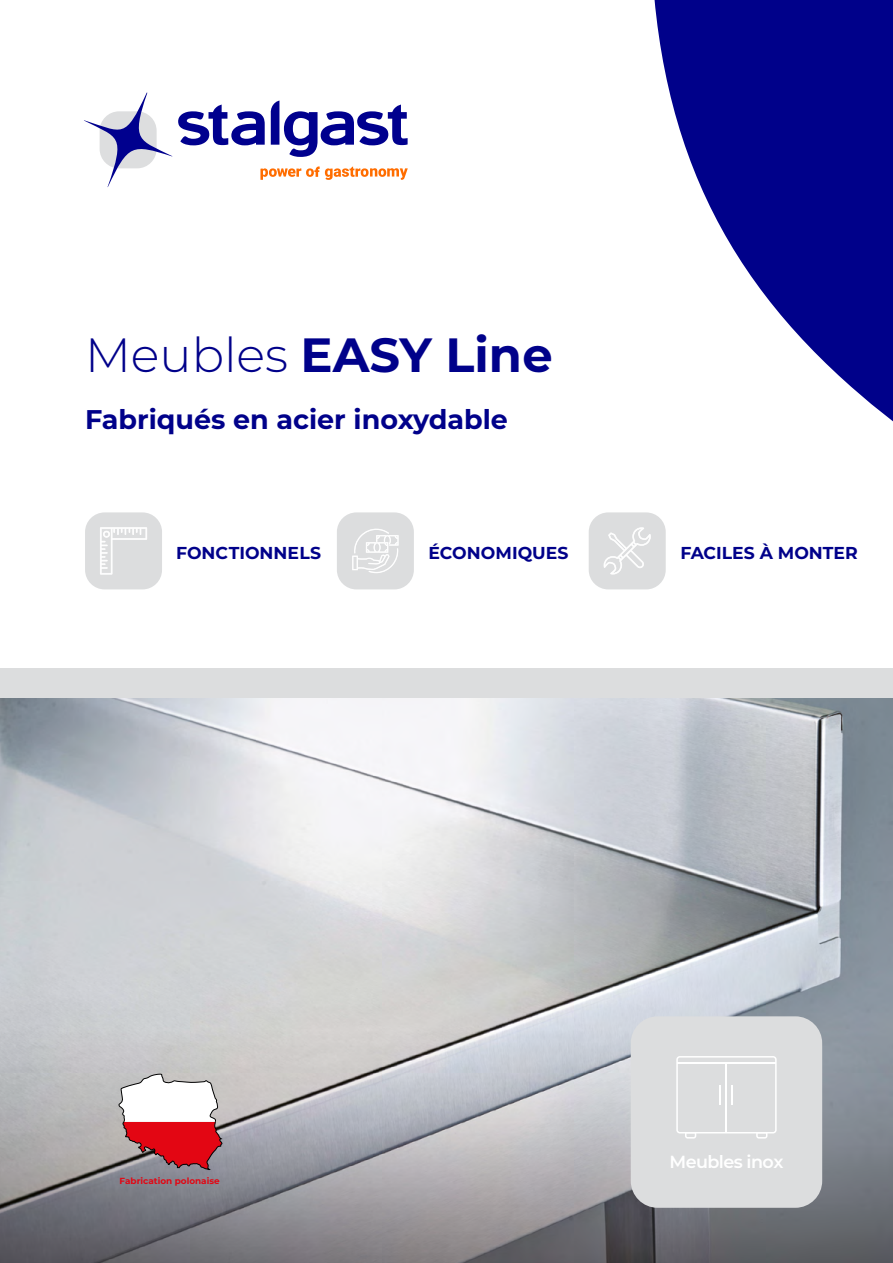
<style>
.page{position:relative;width:893px;height:1263px;background:#fff}
.page>*{position:absolute;margin:0;border:0;box-sizing:border-box;transform-origin:0 0}
.t1{font:700 48px "Montserrat";color:#00018a}
.t2{font:700 27px "Montserrat";color:#00018a}
.t3{font:600 17.55px "Montserrat";letter-spacing:-.03em;color:#fff}
.t4{font:700 17.25px "Montserrat";letter-spacing:.005em;color:#00018a}
.t5{font:700 8.85px "Montserrat";color:#e30613}
.s1{font-weight:300}
</style>
<div class="page">
<svg style="left:654px;top:0;width:239px;height:422px;fill:#00018a"></svg>
<svg style="left:178px;top:105px;width:87px;height:40px"></svg>
<svg style="left:271px;top:101px;width:137px;height:56px"></svg>
<svg style="left:84px;top:92px;width:88px;height:95px"></svg>
<svg style="left:260px;top:166px;width:148px;height:14px"></svg>
<div style="left:337px;top:512px;width:77px;height:77px;background:#dcddde;border-radius:20px"></div>
<svg style="left:352px;top:528px;width:47px;height:45px"></svg>
<div style="left:85px;top:512px;width:77px;height:77px;background:#dcddde;border-radius:20px"></div>
<svg style="left:100px;top:527px;width:47px;height:48px"></svg>
<div style="left:589px;top:512px;width:77px;height:77px;background:#dcddde;border-radius:20px"></div>
<svg style="left:604px;top:527px;width:47px;height:47px"></svg>
<img style="left:0;top:698px;width:893px;height:565px">
<div style="left:0;top:668px;width:893px;height:30px;background:#dcddde"></div>
<div style="left:631px;top:1016px;width:191px;height:192px;background:#dcddde;border-radius:27px"></div>
<svg style="left:676px;top:1056px;width:101px;height:82px"></svg>
<svg style="left:119px;top:1074px;width:103px;height:96px"></svg>
<h1 class="t1" style="left:85px;top:320px;width:469px"><span class="s1">Meubles</span> EASY Line</h1>
<h2 class="t2" style="left:85px;top:399px;width:424px">Fabriqués en acier inoxydable</h2>
<p class="t4" style="left:176px;top:540px;width:146px">FONCTIONNELS</p>
<p class="t4" style="left:428px;top:540px;width:142px">ÉCONOMIQUES</p>
<p class="t4" style="left:680px;top:540px;width:179px">FACILES À MONTER</p>
<p class="t5" style="left:120px;top:1174px;width:102px">Fabrication polonaise</p>
<p class="t3" style="left:670px;top:1149px;width:115px">Meubles inox</p>
</div>
